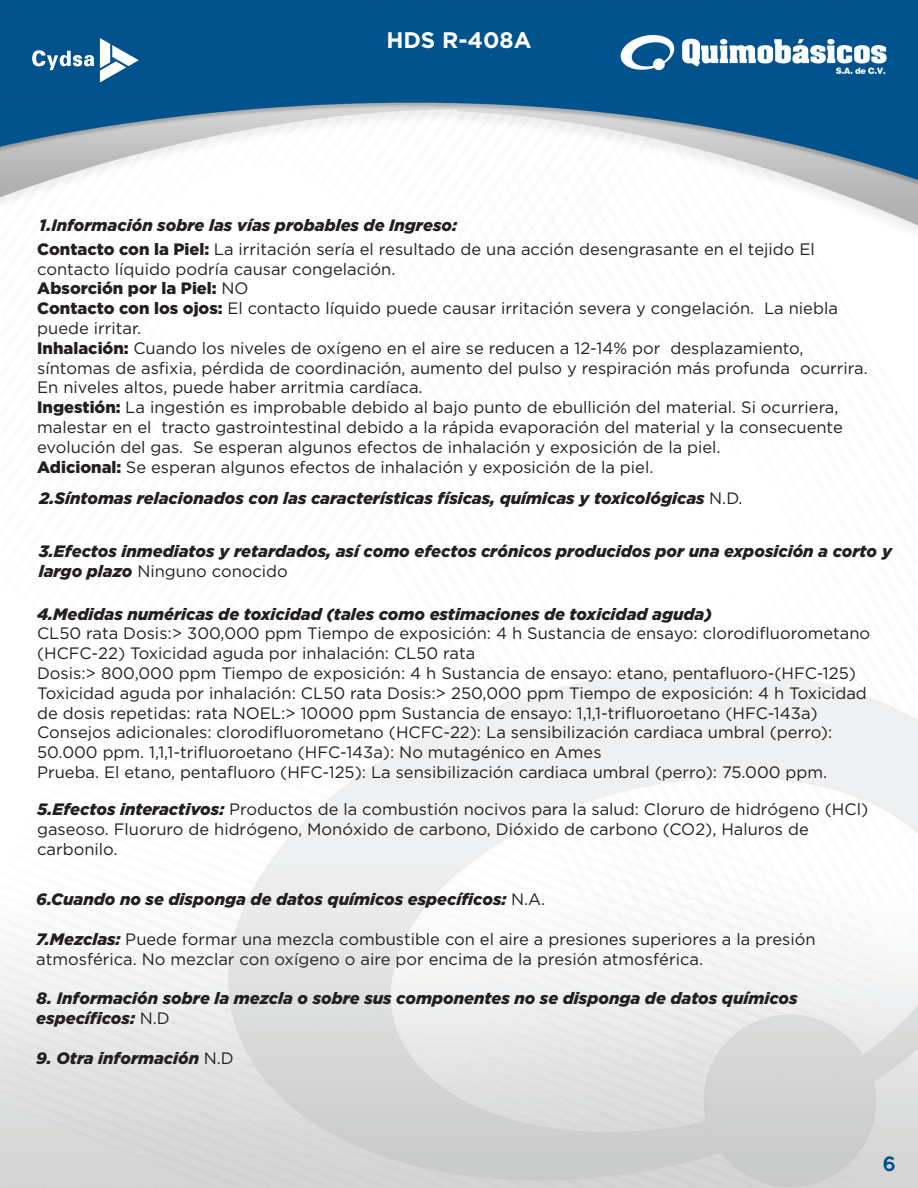
<style>
.page{position:relative;width:918px;height:1188px;background:#fff}
.page>*{position:absolute;margin:0;border:0;box-sizing:border-box;transform-origin:0 0}
.t1{font:700 22.5px "Gotham";color:#fff}
.t2{font:500 18px "Keep Calm";color:#01538e}
.t3{font:16.5px/19.8px "Gotham";color:#231f20}
.t4{font:italic 900 16.5px/19.8px "Gotham";color:#231f20}
.s1{font-weight:900}
.s2{font-weight:400;font-style:normal}
.s3{font-weight:900;font-style:italic}
</style>
<div class="page">
<img style="left:0;top:0;width:918px;height:1188px">
<div style="left:3px;top:18px;width:145px;height:81px;background:#01528d"></div>
<svg style="left:32px;top:50px;width:62px;height:20px"></svg>
<svg style="left:100px;top:38px;width:39px;height:44px"></svg>
<h1 class="t1" style="left:387px;top:27px;width:146px">HDS R-408A</h1>
<p class="t4" style="left:39px;top:214px;width:419px">1.Información sobre las vías probables de Ingreso:</p>
<p class="t3" style="left:37px;top:239px;width:832px"><span class="s1">Contacto con la Piel:</span> La irritación sería el resultado de una acción desengrasante en el tejido El contacto líquido podría causar congelación.<br><span class="s1">Absorción por la Piel:</span> NO<br><span class="s1">Contacto con los ojos:</span> El contacto líquido puede causar irritación severa y congelación. La niebla puede irritar.<br><span class="s1">Inhalación:</span> Cuando los niveles de oxígeno en el aire se reducen a 12-14% por desplazamiento, síntomas de asfixia, pérdida de coordinación, aumento del pulso y respiración más profunda ocurrira.<br>En niveles altos, puede haber arritmia cardíaca.<br><span class="s1">Ingestión:</span> La ingestión es improbable debido al bajo punto de ebullición del material. Si ocurriera, malestar en el tracto gastrointestinal debido a la rápida evaporación del material y la consecuente evolución del gas. Se esperan algunos efectos de inhalación y exposición de la piel.<br><span class="s1">Adicional:</span> Se esperan algunos efectos de inhalación y exposición de la piel.</p>
<p class="t4" style="left:39px;top:487px;width:705px">2.Síntomas relacionados con las características físicas, químicas y toxicológicas <span class="s2">N.D.</span></p>
<p class="t4" style="left:39px;top:541px;width:855px">3.Efectos inmediatos y retardados, así como efectos crónicos producidos por una exposición a corto y largo plazo <span class="s2">Ninguno conocido</span></p>
<p class="t4" style="left:37px;top:603px;width:676px">4.Medidas numéricas de toxicidad (tales como estimaciones de toxicidad aguda)</p>
<p class="t3" style="left:37px;top:623px;width:835px">CL50 rata Dosis:&gt; 300,000 ppm Tiempo de exposición: 4 h Sustancia de ensayo: clorodifluorometano (HCFC-22) Toxicidad aguda por inhalación: CL50 rata<br>Dosis:&gt; 800,000 ppm Tiempo de exposición: 4 h Sustancia de ensayo: etano, pentafluoro-(HFC-125)<br>Toxicidad aguda por inhalación: CL50 rata Dosis:&gt; 250,000 ppm Tiempo de exposición: 4 h Toxicidad de dosis repetidas: rata NOEL:&gt; 10000 ppm Sustancia de ensayo: 1,1,1-trifluoroetano (HFC-143a)<br>Consejos adicionales: clorodifluorometano (HCFC-22): La sensibilización cardiaca umbral (perro):<br>50.000 ppm. 1,1,1-trifluoroetano (HFC-143a): No mutagénico en Ames<br>Prueba. El etano, pentafluoro (HFC-125): La sensibilización cardiaca umbral (perro): 75.000 ppm.</p>
<p class="t3" style="left:37px;top:799px;width:833px"><span class="s3">5.Efectos interactivos:</span> Productos de la combustión nocivos para la salud: Cloruro de hidrógeno (HCl) gaseoso. Fluoruro de hidrógeno, Monóxido de carbono, Dióxido de carbono (CO2), Haluros de carbonilo.</p>
<p class="t4" style="left:36px;top:889px;width:510px">6.Cuando no se disponga de datos químicos específicos: <span class="s2">N.A.</span></p>
<p class="t3" style="left:36px;top:929px;width:781px"><span class="s3">7.Mezclas:</span> Puede formar una mezcla combustible con el aire a presiones superiores a la presión atmosférica. No mezclar con oxígeno o aire por encima de la presión atmosférica.</p>
<p class="t4" style="left:36px;top:988px;width:763px">8. Información sobre la mezcla o sobre sus componentes no se disponga de datos químicos específicos: <span class="s2">N.D</span></p>
<p class="t4" style="left:36px;top:1048px;width:199px">9. Otra información <span class="s2">N.D</span></p>
<p class="t2" style="left:883px;top:1149px;width:15px">6</p>
</div>
